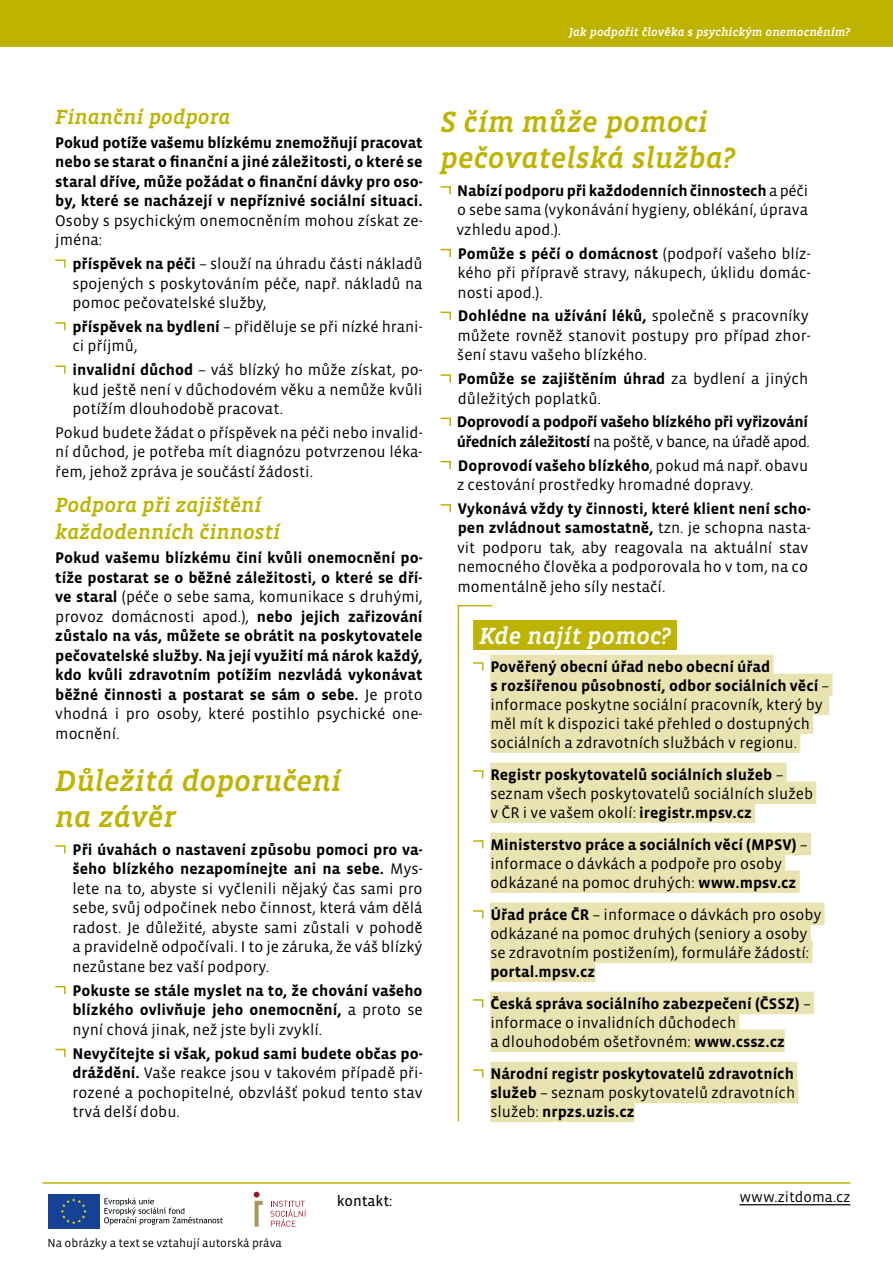
<style>
.page{position:relative;width:893px;height:1263px;background:#fff}
.page>*{position:absolute;margin:0;border:0;box-sizing:border-box;transform-origin:0 0}
.t1{font:italic 500 30px/36px "Vista Slab OTCE";color:#beb300}
.t2{font:italic 500 24px "Vista Slab OTCE";color:#fff}
.t3{font:italic 500 21px/27px "Vista Slab OTCE";color:#beb300}
.t4{font:15.75px/19.5px "Vista Sans OTCE";color:#000}
.t5{font:700 15.75px/19.5px "Vista Sans OTCE";color:#000;text-align:justify}
.t6{font:700 15.75px/19.5px "Vista Sans OTCE";letter-spacing:-.02em;color:#000}
.t7{font:15px "Vista Sans OTCE";color:#000}
.t8{font:15px "Vista Sans OTCE";color:#000}
.t9{font:italic 500 12px "Vista Slab OTCE";color:#fff}
.t10{font:12px "Vista Sans OTCE";color:#000}
.s1{font-weight:700}
.s2{font-weight:400}
</style>
<div class="page">
<svg style="left:254px;top:1192px;width:9px;height:34px"></svg>
<svg style="left:270px;top:1201px;width:36px;height:26px"></svg>
<hr style="left:739px;top:1204px;width:111px;height:1px;background:#000">
<div style="left:48px;top:1194px;width:52px;height:34px;background:#164194"></div>
<svg style="left:61px;top:1198px;width:26px;height:26px"></svg>
<svg style="left:104px;top:1198px;width:119px;height:27px"></svg>
<hr style="left:43px;top:1182px;width:807px;height:2px;background:#beb300">
<div style="left:0;top:0;width:893px;height:47px;background:#beb300"></div>
<svg style="left:55px;top:845px;width:11px;height:9px"></svg>
<svg style="left:55px;top:986px;width:11px;height:9px"></svg>
<svg style="left:55px;top:1048px;width:11px;height:9px"></svg>
<svg style="left:440px;top:186px;width:11px;height:9px"></svg>
<svg style="left:440px;top:248px;width:11px;height:10px"></svg>
<svg style="left:440px;top:311px;width:11px;height:9px"></svg>
<svg style="left:440px;top:374px;width:11px;height:9px"></svg>
<svg style="left:440px;top:417px;width:11px;height:9px"></svg>
<svg style="left:440px;top:460px;width:11px;height:10px"></svg>
<svg style="left:440px;top:504px;width:11px;height:9px"></svg>
<svg style="left:55px;top:259px;width:11px;height:9px"></svg>
<svg style="left:55px;top:322px;width:11px;height:9px"></svg>
<svg style="left:55px;top:365px;width:11px;height:9px"></svg>
<div style="left:473px;top:620px;width:204px;height:30px;background:#beb300"></div>
<div style="left:490px;top:655px;width:283px;height:22px;background:#e9e3b1"></div>
<div style="left:490px;top:674px;width:343px;height:22px;background:#e9e3b1"></div>
<div style="left:490px;top:692px;width:339px;height:23px;background:#e9e3b1"></div>
<div style="left:490px;top:711px;width:323px;height:23px;background:#e9e3b1"></div>
<div style="left:490px;top:730px;width:310px;height:23px;background:#e9e3b1"></div>
<div style="left:490px;top:763px;width:297px;height:22px;background:#e9e3b1"></div>
<div style="left:490px;top:781px;width:326px;height:23px;background:#e9e3b1"></div>
<div style="left:490px;top:800px;width:265px;height:23px;background:#e9e3b1"></div>
<div style="left:490px;top:833px;width:321px;height:22px;background:#e9e3b1"></div>
<div style="left:490px;top:851px;width:295px;height:23px;background:#e9e3b1"></div>
<div style="left:490px;top:870px;width:310px;height:23px;background:#e9e3b1"></div>
<div style="left:490px;top:903px;width:335px;height:22px;background:#e9e3b1"></div>
<div style="left:490px;top:922px;width:321px;height:22px;background:#e9e3b1"></div>
<div style="left:490px;top:940px;width:322px;height:23px;background:#e9e3b1"></div>
<div style="left:490px;top:959px;width:105px;height:23px;background:#e9e3b1"></div>
<div style="left:490px;top:992px;width:324px;height:22px;background:#e9e3b1"></div>
<div style="left:490px;top:1010px;width:249px;height:23px;background:#e9e3b1"></div>
<div style="left:490px;top:1029px;width:295px;height:23px;background:#e9e3b1"></div>
<div style="left:490px;top:1062px;width:307px;height:22px;background:#e9e3b1"></div>
<div style="left:490px;top:1081px;width:308px;height:22px;background:#e9e3b1"></div>
<div style="left:490px;top:1099px;width:145px;height:23px;background:#e9e3b1"></div>
<svg style="left:457px;top:604px;width:37px;height:518px"></svg>
<p class="t9" style="left:433px;top:25px;width:414px">Stojíte před rozhodnutím, zda může e zajistit péči o svého blízkého doma</p>
<p class="t9" style="left:569px;top:25px;width:283px">Jak podpořit člověka s psychickým onemocněním?</p>
<h3 class="t3" style="left:55px;top:103px;width:177px">Finanční podpora</h3>
<p class="t5" style="left:55px;top:133px;width:369px">Pokud potíže vašemu blízkému znemožňují pracovat nebo se starat o finanční a jiné záležitosti, o které se staral dříve, může požádat o finanční dávky pro oso&shy;by, které se nacházejí v nepříznivé sociální situaci.</p>
<p class="t4" style="left:55px;top:211px;width:369px">Osoby s psychickým onemocněním mohou získat ze&shy;jména:</p>
<p class="t4" style="left:72px;top:254px;width:352px;text-align:justify"><span class="s1">příspěvek na péči</span> – slouží na úhradu části nákladů spojených s poskytováním péče, např. nákladů na pomoc pečovatelské služby,</p>
<p class="t4" style="left:72px;top:317px;width:352px"><span class="s1">příspěvek na bydlení</span> – přiděluje se při nízké hrani&shy;ci příjmů,</p>
<p class="t4" style="left:72px;top:360px;width:352px;text-align:justify"><span class="s1">invalidní důchod</span> – váš blízký ho může získat, po&shy;kud ještě není v důchodovém věku a nemůže kvůli potížím dlouhodobě pracovat.</p>
<p class="t4" style="left:55px;top:423px;width:369px;text-align:justify">Pokud budete žádat o příspěvek na péči nebo invalid&shy;ní důchod, je potřeba mít diagnózu potvrzenou léka&shy;řem, jehož zpráva je součástí žádosti.</p>
<h3 class="t3" style="left:55px;top:492px;width:226px">Podpora při zajištění každodenních činností</h3>
<p class="t5" style="left:55px;top:548px;width:369px">Pokud vašemu blízkému činí kvůli onemocnění po&shy;tíže postarat se o běžné záležitosti, o které se dří&shy;ve staral <span class="s2">(péče o sebe sama, komunikace s druhými, provoz domácnosti apod.),</span> nebo jejich zařizování zůstalo na vás, můžete se obrátit na poskytovatele pečovatelské služby. Na její využití má nárok každý, kdo kvůli zdravotním potížím nezvládá vykonávat běžné činnosti a postarat se sám o sebe. <span class="s2">Je proto vhodná i pro osoby, které postihlo psychické one&shy;mocnění.</span></p>
<h1 class="t1" style="left:55px;top:762px;width:288px">Důležitá doporučení na závěr</h1>
<p class="t4" style="left:72px;top:840px;width:352px;text-align:justify"><span class="s1">Při úvahách o nastavení způsobu pomoci pro va&shy;šeho blízkého nezapomínejte ani na sebe.</span> Mys&shy;lete na to, abyste si vyčlenili nějaký čas sami pro sebe, svůj odpočinek nebo činnost, která vám dělá radost. Je důležité, abyste sami zůstali v pohodě a pravidelně odpočívali. I to je záruka, že váš blízký nezůstane bez vaší podpory.</p>
<p class="t5" style="left:72px;top:980px;width:352px">Pokuste se stále myslet na to, že chování vašeho blízkého ovlivňuje jeho onemocnění, <span class="s2">a proto se nyní chová jinak, než jste byli zvyklí.</span></p>
<p class="t4" style="left:72px;top:1043px;width:352px;text-align:justify"><span class="s1">Nevyčítejte si však, pokud sami budete občas po&shy;dráždění.</span> Vaše reakce jsou v takovém případě při&shy;rozené a pochopitelné, obzvlášť pokud tento stav trvá delší dobu.</p>
<h1 class="t1" style="left:440px;top:103px;width:297px">S čím může pomoci pečovatelská služba?</h1>
<p class="t4" style="left:456px;top:181px;width:353px;text-align:justify"><span class="s1">Nabízí podporu při každodenních činnostech</span> a péči o sebe sama (vykonávání hygieny, oblékání, úprava vzhledu apod.).</p>
<p class="t4" style="left:457px;top:243px;width:355px;text-align:justify"><span class="s1">Pomůže s péčí o domácnost</span> (podpoří vašeho blíz&shy;kého při přípravě stravy, nákupech, úklidu domác&shy;nosti apod.).</p>
<p class="t4" style="left:457px;top:306px;width:355px"><span class="s1">Dohlédne na užívání léků,</span> společně s pracovníky můžete rovněž stanovit postupy pro případ zhor&shy;šení stavu vašeho blízkého.</p>
<p class="t4" style="left:458px;top:369px;width:352px"><span class="s1">Pomůže se zajištěním úhrad</span> za bydlení a jiných důležitých poplatků.</p>
<p class="t6" style="left:457px;top:412px;width:355px">Doprovodí a podpoří vašeho blízkého při vyřizování úředních záležitostí <span class="s2">na poště, v bance, na úřadě apod.</span></p>
<p class="t4" style="left:457px;top:455px;width:353px"><span class="s1">Doprovodí vašeho blízkého</span>, pokud má např. obavu z cestování prostředky hromadné dopravy.</p>
<p class="t4" style="left:457px;top:499px;width:355px"><span class="s1">Vykonává vždy ty činnosti, které klient není scho&shy;pen zvládnout samostatně,</span> tzn. je schopna nasta&shy;vit podporu tak, aby reagovala na aktuální stav nemocného člověka a podporovala ho v tom, na co momentálně jeho síly nestačí.</p>
<h2 class="t2" style="left:479px;top:622px;width:194px">Kde najít pomoc?</h2>
<p class="t4" style="left:490px;top:657px;width:341px;line-height:18.9px"><span class="s1">Pověřený obecní úřad nebo obecní úřad<br>s rozšířenou působností, odbor sociálních věcí</span> – informace poskytne sociální pracovník, který by měl mít k dispozici také přehled o dostupných sociálních a zdravotních službách v regionu.</p>
<p class="t4" style="left:490px;top:765px;width:324px;line-height:18.9px"><span class="s1">Registr poskytovatelů sociálních služeb</span> – seznam všech poskytovatelů sociálních služeb v ČR i ve vašem okolí: <span class="s1">iregistr.mpsv.cz</span></p>
<p class="t4" style="left:490px;top:835px;width:319px;line-height:18.9px"><span class="s1">Ministerstvo práce a sociálních věcí (MPSV)</span> – informace o dávkách a podpoře pro osoby odkázané na pomoc druhých: <span class="s1">www.mpsv.cz</span></p>
<p class="t4" style="left:490px;top:905px;width:333px;line-height:18.9px"><span class="s1">Úřad práce ČR</span> – informace o dávkách pro osoby odkázané na pomoc druhých (seniory a osoby se zdravotním postižením), formuláře žádostí:</p>
<p class="t5" style="left:490px;top:955px;width:322px;line-height:32.2px">portal.mpsv.cz<br>Česká správa sociálního zabezpečení (ČSSZ) <span class="s2">–</span></p>
<p class="t4" style="left:490px;top:1013px;width:296px;line-height:18.9px">informace o invalidních důchodech<br>a dlouhodobém ošetřovném: <span class="s1">www.cssz.cz</span></p>
<p class="t5" style="left:490px;top:1064px;width:306px;line-height:18.9px">Národní registr poskytovatelů zdravotních služeb <span class="s2">– seznam poskytovatelů zdravotních služeb:</span> nrpzs.uzis.cz</p>
<p class="t10" style="left:48px;top:1236px;width:236px">Na obrázky a text se vztahují autorská práva</p>
<p class="t8" style="left:337px;top:1192px;width:57px">kontakt:</p>
<p class="t7" style="left:739px;top:1188px;width:113px">www.zitdoma.cz</p>
</div>
